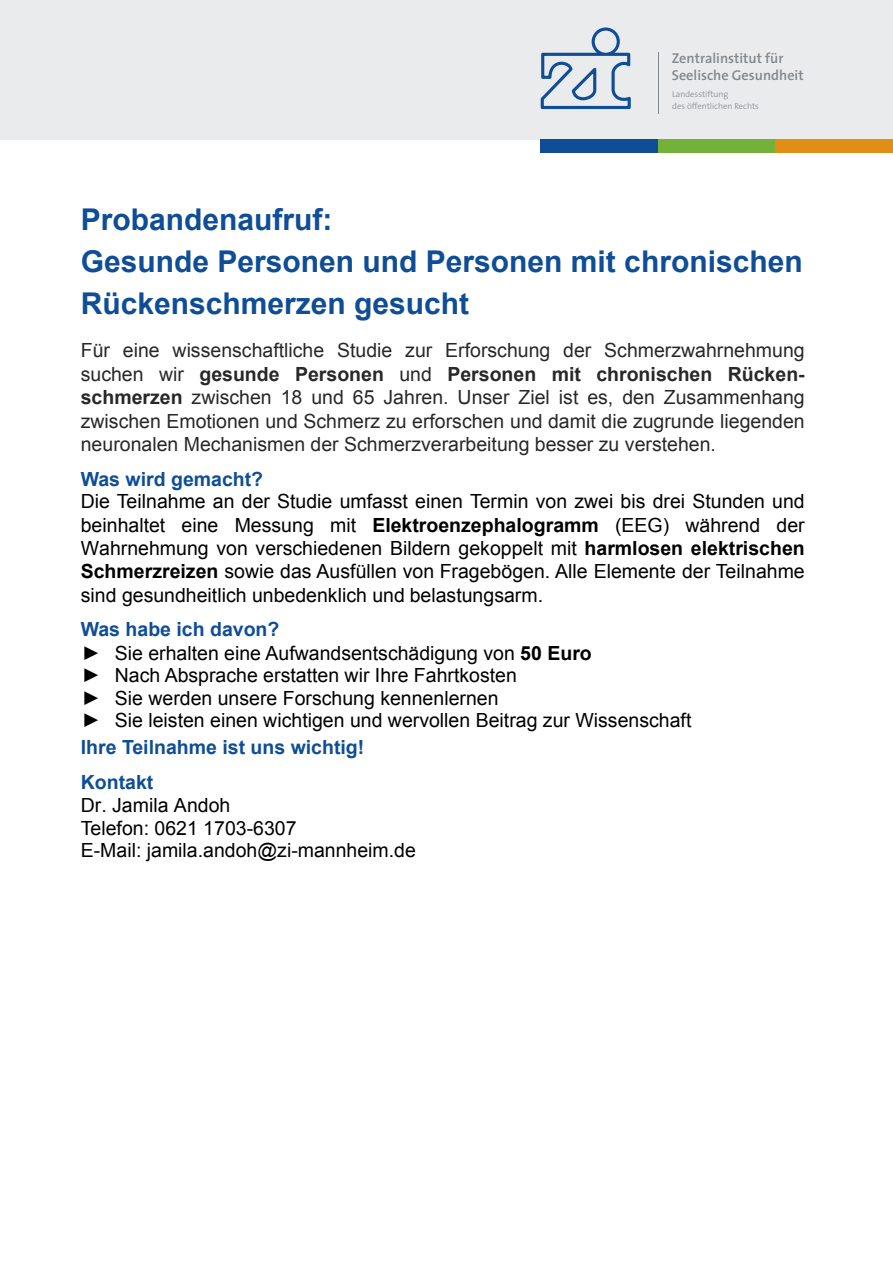
<style>
.page{position:relative;width:893px;height:1263px;background:#fff}
.page>*{position:absolute;margin:0;border:0;box-sizing:border-box;transform-origin:0 0}
.t1{font:700 30px/41.7px "Arial";color:#0f4e96}
.t2{font:19.5px/23.5px "Arial";color:#000}
.t3{font:19.5px/23.5px "Arial";color:#282828;text-align:justify}
.t4{font:700 19.5px/34.5px "Arial";color:#0f4e96}
.t5{font:600 14.25px/17.4px "The Sans";color:#80888e}
.t6{font:300 8.7px/11.9px "The Sans";color:#80888e}
.s1{font-weight:700}
.s2{font-weight:700;color:#0f4e96}
</style>
<div class="page">
<div style="left:0;top:0;width:893px;height:139px;background:#e9ebed"></div>
<svg style="left:541px;top:27px;width:90px;height:82px"></svg>
<hr style="left:658px;top:53px;width:1px;height:61px;background:#80888e">
<div style="left:541px;top:139px;width:117px;height:13px;background:#0f4d96"></div>
<div style="left:658px;top:139px;width:117px;height:13px;background:#73b13b"></div>
<div style="left:775px;top:139px;width:118px;height:13px;background:#e18e17"></div>
<p class="t5" style="left:672px;top:49px;width:133px">Zentralinstitut für<br>Seelische Gesundheit</p>
<p class="t6" style="left:672px;top:88px;width:88px">Landesstiftung<br>des öffentlichen Rechts</p>
<h1 class="t1" style="left:81px;top:200px;width:723px">Probandenaufruf:<br>Gesunde Personen und Personen mit chronischen<br>Rückenschmerzen gesucht</h1>
<p class="t3" style="left:81px;top:339px;width:725px">Für eine wissenschaftliche Studie zur Erforschung der Schmerzwahrnehmung suchen wir <span class="s1">gesunde Personen</span> und <span class="s1">Personen mit chronischen Rücken&shy;schmerzen</span> zwischen 18 und 65 Jahren. Unser Ziel ist es, den Zusammenhang zwischen Emotionen und Schmerz zu erforschen und damit die zugrunde liegenden neuronalen Mechanismen der Schmerzverarbeitung besser zu verstehen.</p>
<p class="t4" style="left:81px;top:462px;width:184px">Was wird gemacht?</p>
<p class="t2" style="left:81px;top:490px;width:725px;text-align:justify">Die Teilnahme an der Studie umfasst einen Termin von zwei bis drei Stunden und beinhaltet eine Messung mit <span class="s1">Elektroenzephalogramm</span> (EEG) während der Wahrnehmung von verschiedenen Bildern gekoppelt mit <span class="s1">harmlosen elektrischen Schmerzreizen</span> sowie das Ausfüllen von Fragebögen. Alle Elemente der Teilnahme sind gesundheitlich unbedenklich und belastungsarm.</p>
<p class="t2" style="left:115px;top:618px;width:578px;line-height:22.8px;text-indent:-34px"><span class="s2">Was habe ich davon?<br></span>Sie erhalten eine Aufwandsentschädigung von <span class="s1">50 Euro<br></span>Nach Absprache erstatten wir Ihre Fahrtkosten<br>Sie werden unsere Forschung kennenlernen<br>Sie leisten einen wichtigen und wervollen Beitrag zur Wissenschaft</p>
<p class="t4" style="left:81px;top:730px;width:285px">Ihre Teilnahme ist uns wichtig!<br>Kontakt</p>
<p class="t2" style="left:81px;top:794px;width:337px;line-height:22.5px">Dr. Jamila Andoh<br>Telefon: 0621 1703-6307<br>E-Mail: jamila.andoh@zi-mannheim.de</p>
</div>
